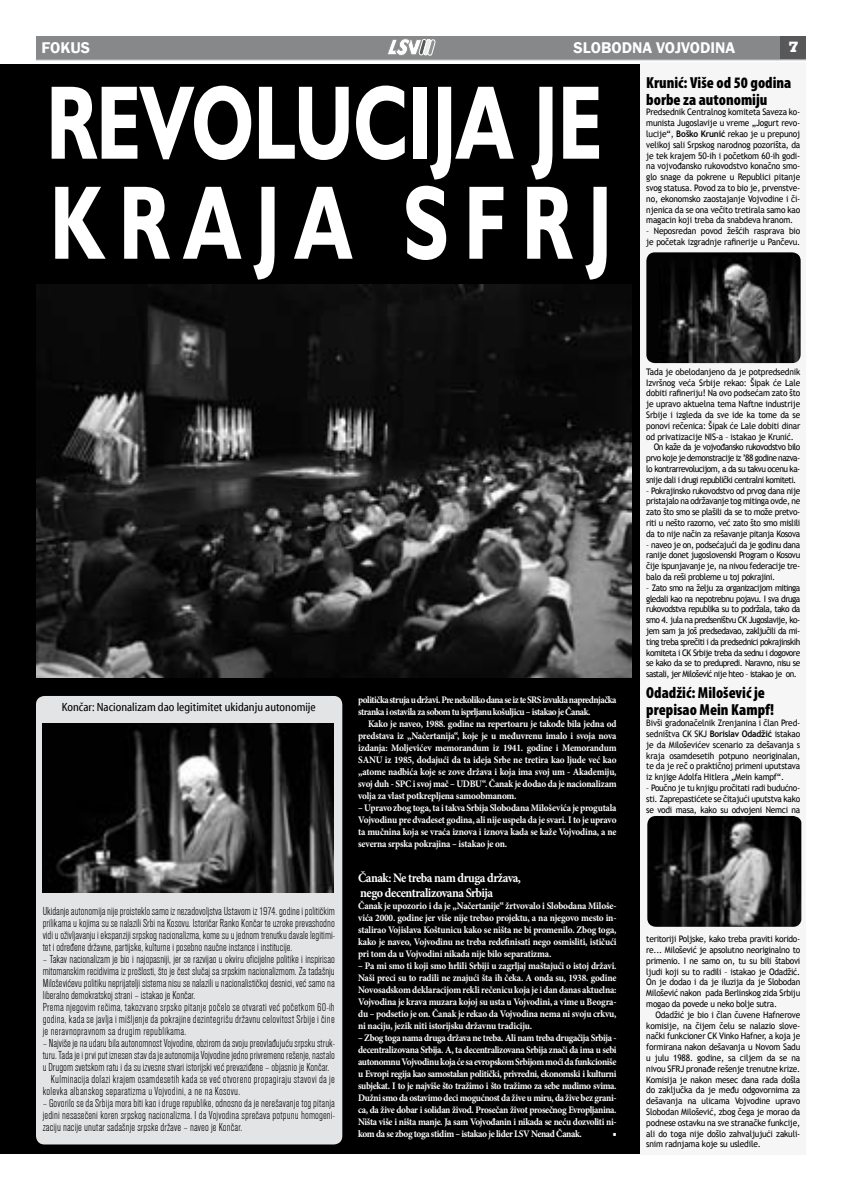
<style>
.page{position:relative;width:842px;height:1191px;background:#fff}
.page>*{position:absolute;margin:0;border:0;box-sizing:border-box;transform-origin:0 0}
.t1{font:700 105.2px/100px "Humanist 521 BT";color:#fff;scale:.73 1}
.t2{font:900 condensed 16px/17px "Myriad Pro";color:#000}
.t3{font:600 16px "Franklin Gothic";color:#fff}
.t4{font:15px "Slate Black YU";color:#fff}
.t5{font:700 13px/15.6px "Minion Pro";letter-spacing:-.04em;color:#fff;scale:.93 1}
.t6{font:12px/12px "Accius TEE Lig Con YU";letter-spacing:.005em;color:#000;text-align:justify}
.t7{font:condensed 12px "Myriad Web Pro";color:#000}
.t8{font:700 10px/12px "Minion Pro";letter-spacing:-.03em;color:#fff;text-align:justify;scale:.93 1}
.t9{font:700 10px/12px "Minion Pro";letter-spacing:-.05em;color:#fff;scale:.93 1}
.t10{font:500 10px "Minion Pro";color:#fff;scale:.93 1}
.t11{font:9px/10.8px "Trebuchet MS";letter-spacing:-.02em;color:#000;text-align:justify;scale:.93 1}
.t12{font:9px "Trebuchet MS";letter-spacing:-.06em;color:#000;scale:.93 1}
.s1{font-weight:700}
</style>
<div class="page">
<div style="left:0;top:64px;width:639px;height:1089px;background:#000"></div>
<div style="left:36px;top:36px;width:743px;height:22px;background:#87888a"></div>
<div style="left:781px;top:36px;width:25px;height:22px;background:#58585a"></div>
<hr style="left:36px;top:59px;width:770px;height:1px;background:#87888a">
<svg style="left:387px;top:39px;width:49px;height:17px"></svg>
<div style="left:641px;top:63px;width:165px;height:1092px;background:#f6f6f6"></div>
<img style="left:646px;top:252px;width:155px;height:111px">
<img style="left:647px;top:816px;width:154px;height:110px">
<div style="left:36px;top:696px;width:306px;height:448px;background:#e3e4e5;border-radius:9px"></div>
<img style="left:43px;top:723px;width:291px;height:169px">
<img style="left:36px;top:285px;width:595px;height:392px">
<h2 class="t3" style="left:42px;top:37px;width:50px">FOKUS</h2>
<h2 class="t3" style="left:574px;top:37px;width:163px">SLOBODNA VOJVODINA</h2>
<h3 class="t4" style="left:789px;top:38px;width:11px">7</h3>
<h2 class="t2" style="left:646px;top:74px;width:147px">Krunić: Više od 50 godina borbe za autonomiju</h2>
<p class="t11" style="left:646px;top:107px;width:167px">Predsednik Centralnog komiteta Saveza ko&shy;munista Jugoslavije u vreme „Jogurt revo&shy;lucije“, <span class="s1">Boško Krunić</span> rekao je u prepunoj velikoj sali Srpskog narodnog pozorišta, da je tek krajem 50-ih i početkom 60-ih godi&shy;na vojvođansko rukovodstvo konačno smo&shy;glo snage da pokrene u Republici pitanje svog statusa. Povod za to bio je, prvenstve&shy;no, ekonomsko zaostajanje Vojvodine i či&shy;njenica da se ona večito tretirala samo kao magacin koji treba da snabdeva hranom.</p>
<p class="t11" style="left:646px;top:226px;width:167px">– Neposredan povod žešćih rasprava bio je početak izgradnje rafinerije u Pančevu.</p>
<h1 class="t1" style="left:46px;top:70px;width:777px">REVOLUCIJA JE<br>KRAJA SFRJ</h1>
<h3 class="t7" style="left:62px;top:701px;width:256px">Končar: Nacionalizam dao legitimitet ukidanju autonomije</h3>
<p class="t6" style="left:43px;top:905px;width:294px">Ukidanje autonomija nije proisteklo samo iz nezadovoljstva Ustavom iz 1974. godine i političkim prilikama u kojima su se nalazili Srbi na Kosovu. Istoričar Ranko Končar te uzroke prevashodno vidi u oživljavanju i ekspanziji srpskog nacionalizma, kome su u jednom trenutku davale legitimi&shy;tet i određene državne, partijske, kulturne i posebno naučne instance i institucije.</p>
<p class="t6" style="left:43px;top:953px;width:294px;text-align:left">– Takav nacionalizam je bio i najopasniji, jer se razvijao u okviru oficijelne politike i inspirisao mitomanskim recidivima iz prošlosti, što je čest slučaj sa srpskim nacionalizmom. Za tadašnju Miloševićevu politiku neprijatelji sistema nisu se nalazili u nacionalističkoj desnici, već samo na liberalno demokratskoj strani – istakao je Končar.<br>Prema njegovim rečima, takozvano srpsko pitanje počelo se otvarati već početkom 60-ih godina, kada se javlja i mišljenje da pokrajine dezintegrišu državnu celovitost Srbije i čine je neravnopravnom sa drugim republikama.</p>
<h3 class="t6" style="left:43px;top:1037px;width:294px">– Najviše je na udaru bila autonomnost Vojvodine, obzirom da svoju preovlađujuću srpsku struk-</h3>
<h3 class="t6" style="left:43px;top:1049px;width:294px">turu. Tada je i prvi put iznesen stav da je autonomija Vojvodine jedno privremeno rešenje, nastalo</h3>
<h3 class="t6" style="left:43px;top:1061px;width:288px">u Drugom svetskom ratu i da su izvesne stvari istorijski već prevaziđene – objasnio je Končar.</h3>
<h3 class="t6" style="left:51px;top:1073px;width:285px">Kulminacija dolazi krajem osamdesetih kada se već otvoreno propagiraju stavovi da je</h3>
<h3 class="t6" style="left:43px;top:1085px;width:199px">kolevka albanskog separatizma u Vojvodini, a ne na Kosovu.</h3>
<p class="t6" style="left:43px;top:1097px;width:294px">– Govorilo se da Srbija mora biti kao i druge republike, odnosno da je nerešavanje tog pitanja jedini nesasečeni koren srpskog nacionalizma. I da Vojvodina sprečava potpunu homogeni&shy;zaciju nacije unutar sadašnje srpske države – naveo je Končar.</p>
<p class="t9" style="left:358px;top:693px;width:279px">politička struja u državi. Pre nekoliko dana se iz te SRS izvukla naprednjačka stranka i ostavila za sobom tu isprljanu košuljicu – istakao je Čanak.</p>
<p class="t8" style="left:358px;top:717px;width:279px;text-indent:10px">Kako je naveo, 1988. godine na repertoaru je takođe bila jedna od predstava iz „Načertanija“, koje je u međuvrenu imalo i svoja nova izdanja: Moljevićev memorandum iz 1941. godine i Memorandum SANU iz 1985, dodajući da ta ideja Srbe ne tretira kao ljude već kao „atome nadbića koje se zove država i koja ima svoj um - Akademiju, svoj duh - SPC i svoj mač – UDBU“. Čanak je dodao da je nacionalizam volja za vlast potkrepljena samoobmanom.</p>
<p class="t8" style="left:358px;top:801px;width:279px">– Upravo zbog toga, ta i takva Srbija Slobodana Miloševića je progutala Vojvodinu pre dvadeset godina, ali nije uspela da je svari. I to je upravo ta mučnina koja se vraća iznova i iznova kada se kaže Vojvodina, a ne severna srpska pokrajina – istakao je on.</p>
<h3 class="t5" style="left:358px;top:869px;width:177px">Čanak: Ne treba nam druga država, nego decentralizovana Srbija</h3>
<p class="t8" style="left:358px;top:900px;width:279px">Čanak je upozorio i da je „Načertanije“ žrtvovalo i Slobodana Miloše&shy;vića 2000. godine jer više nije trebao projektu, a na njegovo mesto in&shy;stalirao Vojislava Koštunicu kako se ništa ne bi promenilo. Zbog toga, kako je naveo, Vojvodinu ne treba redefinisati nego osmisliti, ističući pri tom da u Vojvodini nikada nije bilo separatizma.</p>
<p class="t8" style="left:358px;top:960px;width:279px">– Pa mi smo ti koji smo hrlili Srbiji u zagrljaj maštajući o istoj državi.<br>Naši preci su to radili ne znajući šta ih čeka. A onda su, 1938. godine Novosadskom deklaracijom rekli rečenicu koja je i dan danas aktuelna:<br>Vojvodina je krava muzara kojoj su usta u Vojvodini, a vime u Beogra&shy;du – podsetio je on. Čanak je rekao da Vojvodina nema ni svoju crkvu, ni naciju, jezik niti istorijsku državnu tradiciju.</p>
<p class="t8" style="left:358px;top:1032px;width:279px">– Zbog toga nama druga država ne treba. Ali nam treba drugačija Srbija - decentralizovana Srbija. A, ta decentralizovana Srbija znači da ima u sebi autonomnu Vojvodinu koja će sa evropskom Srbijom moći da funkcioniše u Evropi regija kao samostalan politički, privredni, ekonomski i kulturni subjekat. I to je najviše što tražimo i što tražimo za sebe nudimo svima.<br>Dužni smo da ostavimo deci mogućnost da žive u miru, da žive bez grani&shy;ca, da žive dobar i solidan živod. Prosečan život prosečnog Evropljanina.<br>Ništa više i ništa manje. Ja sam Vojvođanin i nikada se neću dozvoliti ni&shy;kom da se zbog toga stidim – istakao je lider LSV Nenad Čanak.</p>
<p class="t10" style="left:613px;top:1127px;width:6px">■</p>
<p class="t11" style="left:646px;top:366px;width:167px">Tada je obelodanjeno da je potpredsednik</p>
<p class="t11" style="left:646px;top:377px;width:167px">Izvršnog veća Srbije rekao: Šipak će Lale</p>
<p class="t11" style="left:646px;top:388px;width:167px">dobiti rafineriju! Na ovo podsećam zato što</p>
<p class="t11" style="left:646px;top:399px;width:167px">je upravo aktuelna tema Naftne industrije</p>
<p class="t11" style="left:646px;top:409px;width:167px">Srbije i izgleda da sve ide ka tome da se</p>
<p class="t11" style="left:646px;top:420px;width:167px">ponovi rečenica: Šipak će Lale dobiti dinar</p>
<p class="t11" style="left:646px;top:431px;width:160px">od privatizacije NIS-a – istakao je Krunić.</p>
<p class="t12" style="left:654px;top:442px;width:159px">On kaže da je vojvođansko rukovodstvo bilo</p>
<p class="t12" style="left:646px;top:453px;width:167px">prvo koje je demonstracije iz ’88 godine nazva-</p>
<p class="t12" style="left:646px;top:463px;width:167px">lo kontrarrevolucijom, a da su takvu ocenu ka-</p>
<p class="t12" style="left:646px;top:474px;width:163px">snije dali i drugi republički centralni komiteti.</p>
<p class="t11" style="left:646px;top:485px;width:167px">– Pokrajinsko rukovodstvo od prvog dana nije pristajalo na održavanje tog mitinga ovde, ne zato što smo se plašili da se to može pretvo&shy;riti u nešto razorno, već zato što smo mislili da to nije način za rešavanje pitanja Kosova</p>
<p class="t11" style="left:646px;top:539px;width:167px">– naveo je on, podsećajući da je godinu dana ranije donet jugoslovenski Program o Kosovu čije ispunjavanje je, na nivou federacije tre&shy;balo da reši probleme u toj pokrajini.</p>
<p class="t11" style="left:646px;top:582px;width:167px">– Zato smo na želju za organizacijom mitinga gledali kao na nepotrebnu pojavu. I sva druga rukovodstva republika su to podržala, tako da smo 4. jula na predseništvu CK Jugoslavije, ko&shy;jem sam ja još predsedavao, zaključili da mi&shy;ting treba sprečiti i da predsednici pokrajinskih komiteta i CK Srbije treba da sednu i dogovore se kako da se to predupredi. Naravno, nisu se sastali, jer Milošević nije hteo – istakao je on.</p>
<h2 class="t2" style="left:646px;top:684px;width:129px">Odadžić: Milošević je prepisao Mein Kampf!</h2>
<p class="t11" style="left:646px;top:717px;width:167px">Bivši gradonačelnik Zrenjanina i član Pred&shy;sedništva CK SKJ <span class="s1">Borislav Odadžić</span> istakao je da Miloševićev scenario za dešavanja s kraja osamdesetih potpuno neoriginalan, te da je reč o praktičnoj primeni uputstava iz knjige Adolfa Hitlera „Mein kampf“.</p>
<p class="t11" style="left:646px;top:782px;width:167px">– Poučno je tu knjigu pročitati radi budućno&shy;sti. Zaprepastićete se čitajući uputstva kako se vodi masa, kako su odvojeni Nemci na</p>
<p class="t11" style="left:646px;top:933px;width:167px">teritoriji Poljske, kako treba praviti korido&shy;re... Milošević je apsolutno neoriginalno to primenio. I ne samo on, tu su bili štabovi ljudi koji su to radili – istakao je Odadžić.<br>On je dodao i da je iluzija da je Slobodan Milošević nakon pada Berlinskog zida Srbiju mogao da povede u neko bolje sutra.</p>
<p class="t11" style="left:646px;top:1009px;width:167px;text-indent:9px">Odadžić je bio i član čuvene Hafnerove komisije, na čijem čelu se nalazio slove&shy;nački funkcioner CK Vinko Hafner, a koja je formirana nakon dešavanja u Novom Sadu u julu 1988. godine, sa ciljem da se na nivou SFRJ pronađe rešenje trenutne krize.<br>Komisija je nakon mesec dana rada došla do zaključka da je među odgovornima za dešavanja na ulicama Vojvodine upravo Slobodan Milošević, zbog čega je morao da podnese ostavku na sve stranačke funkcije, ali do toga nije došlo zahvaljujući zakuli&shy;snim radnjama koje su usledile.</p>
</div>
